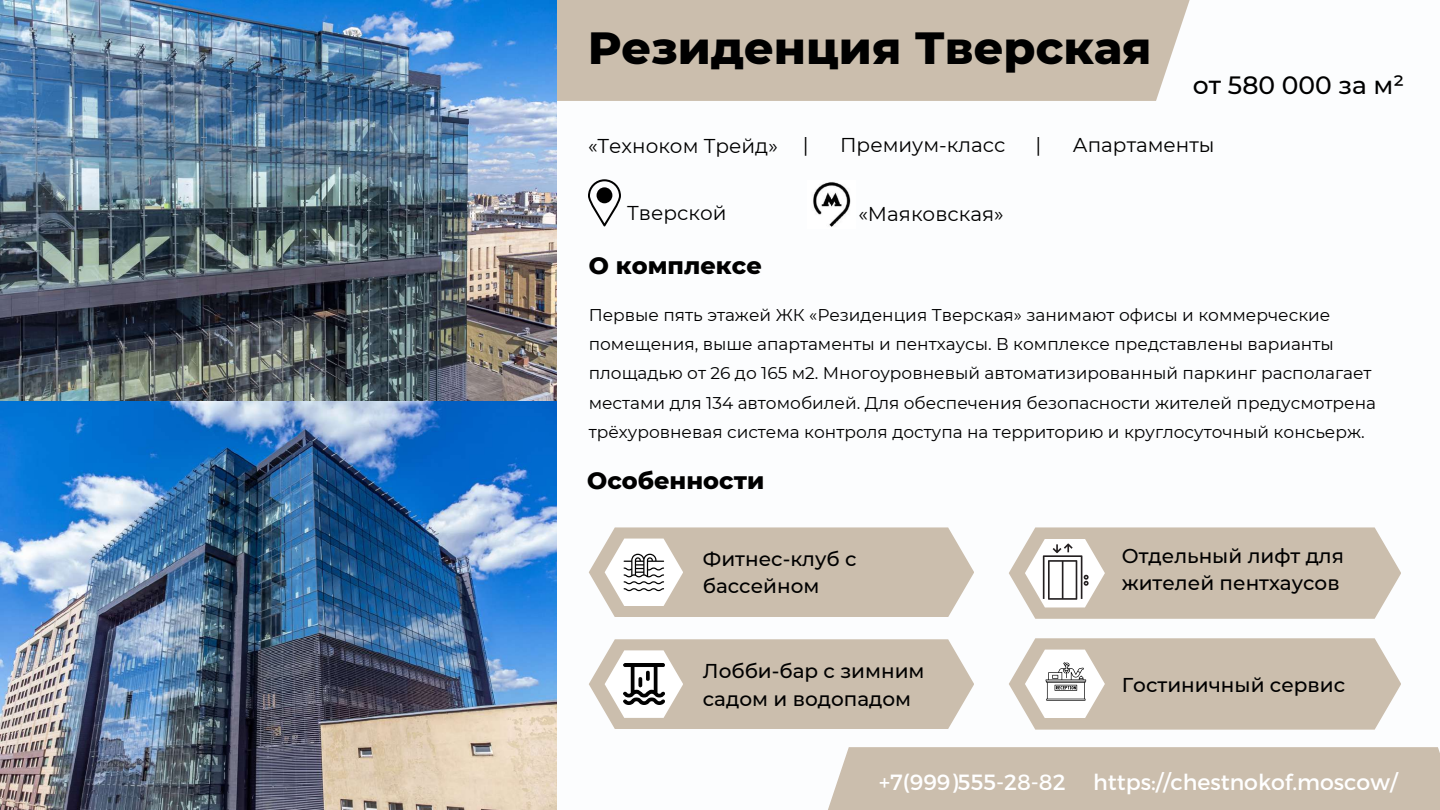
<style>
.page{position:relative;width:1440px;height:810px;background:#fff}
.page>*{position:absolute;margin:0;border:0;box-sizing:border-box;transform-origin:0 0}
.t1{font:800 46px "Montserrat";color:#000}
.t2{font:500 25px "Montserrat";color:#000}
.t3{font:800 24px "Montserrat";color:#000}
.t4{font:22px "Montserrat";color:#fff}
.t5{font:500 20px/27.8px "Montserrat";color:#000}
.t6{font:20px "Montserrat";color:#000}
.t7{font:17px/29.2px "Montserrat";color:#000}
</style>
<div class="page">
<div style="left:557px;top:0;width:633px;height:101px;background:#cbbead"></div>
<svg style="left:556px;top:747px;width:884px;height:63px;fill:#cbbead"></svg>
<svg style="left:589px;top:639px;width:385px;height:90px"></svg>
<svg style="left:588px;top:179px;width:33px;height:47px"></svg>
<div style="left:597px;top:187px;width:15px;height:16px;background:#000;border-radius:50%"></div>
<img style="left:813px;top:182px;width:38px;height:45px">
<img style="left:0;top:0;width:557px;height:425px">
<img style="left:0;top:402px;width:556px;height:408px">
<svg style="left:1009px;top:527px;width:392px;height:92px"></svg>
<img style="left:624px;top:664px;width:40px;height:40px">
<svg style="left:1009px;top:638px;width:392px;height:92px"></svg>
<svg style="left:589px;top:527px;width:385px;height:90px"></svg>
<h1 class="t1" style="left:588px;top:19px;width:565px">Резиденция Тверская</h1>
<h2 class="t2" style="left:1193px;top:70px;width:213px">от 580 000 за м²</h2>
<p class="t6" style="left:588px;top:134px;width:222px">«Техноком Трейд» |</p>
<p class="t6" style="left:840px;top:133px;width:167px">Премиум-класс</p>
<p class="t6" style="left:1036px;top:133px;width:7px">|</p>
<p class="t6" style="left:1073px;top:133px;width:143px">Апартаменты</p>
<p class="t6" style="left:627px;top:201px;width:101px">Тверской</p>
<h3 class="t3" style="left:589px;top:251px;width:175px">О комплексе</h3>
<p class="t6" style="left:858px;top:202px;width:147px">«Маяковская»</p>
<p class="t7" style="left:589px;top:300px;width:789px">Первые пять этажей ЖК «Резиденция Тверская» занимают офисы и коммерческие помещения, выше апартаменты и пентхаусы. В комплексе представлены варианты площадью от 26 до 165 м2. Многоуровневый автоматизированный паркинг располагает местами для 134 автомобилей. Для обеспечения безопасности жителей предусмотрена трёхуровневая система контроля доступа на территорию и круглосуточный консьерж.</p>
<h3 class="t3" style="left:587px;top:465px;width:179px">Особенности</h3>
<p class="t5" style="left:703px;top:544px;width:155px">Фитнес-клуб с бассейном</p>
<p class="t5" style="left:703px;top:657px;width:223px">Лобби-бар с зимним садом и водопадом</p>
<p class="t5" style="left:1122px;top:541px;width:224px">Отдельный лифт для жителей пентхаусов</p>
<p class="t5" style="left:1122px;top:671px;width:225px">Гостиничный сервис</p>
<p class="t4" style="left:879px;top:768px;width:188px">+7(999)555-28-82</p>
<p class="t4" style="left:1093px;top:768px;width:306px">https://chestnokof.moscow/</p>
</div>
